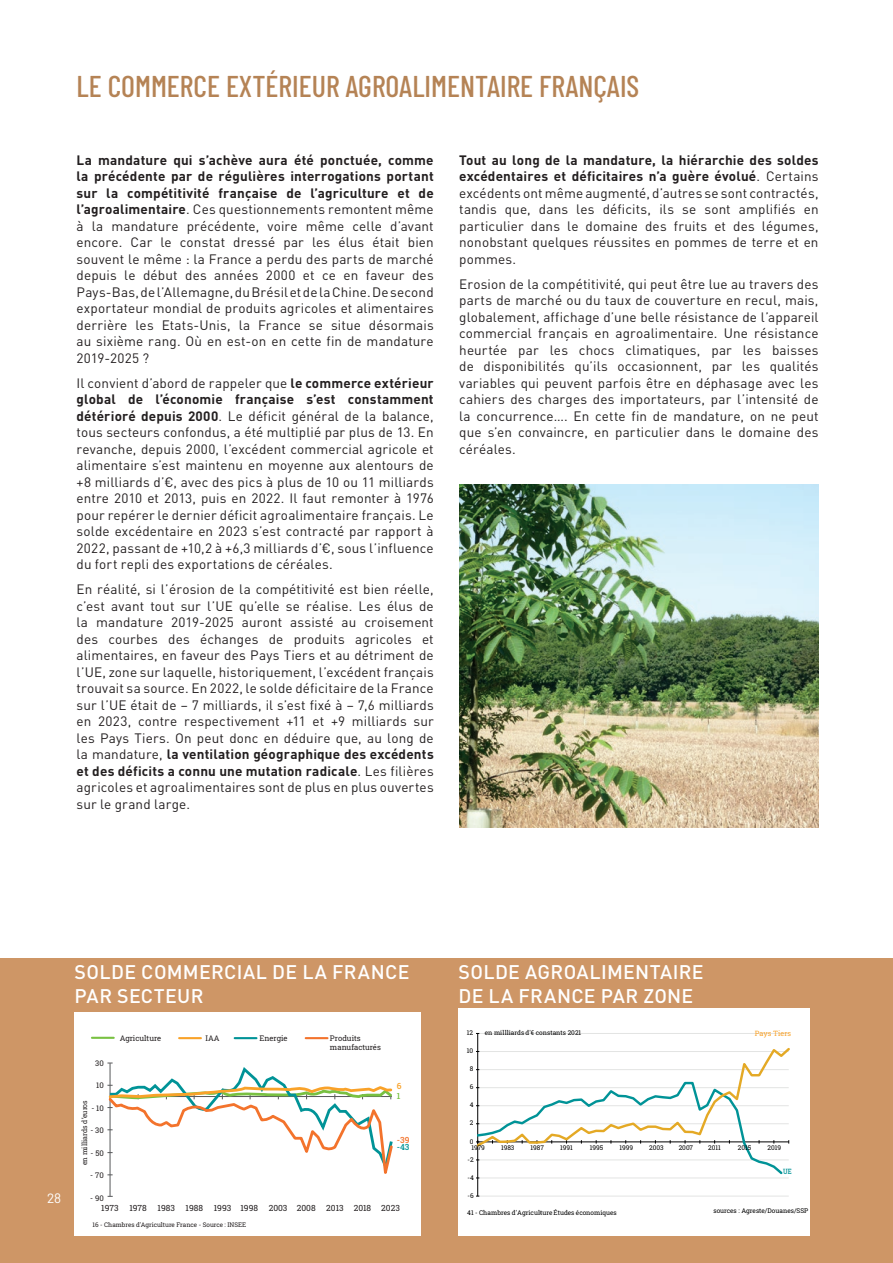
<style>
.page{position:relative;width:893px;height:1263px;background:#fff}
.page>*{position:absolute;margin:0;border:0;box-sizing:border-box;transform-origin:0 0}
.t1{font:500 30px "Barlow Condensed";color:#b58355}
.t2{font:500 19.5px/23.4px "DIN Pro";letter-spacing:.015em;color:#fff}
.t3{font:13.5px/16.5px "DIN Pro";letter-spacing:.01em;color:#231f20;text-align:justify}
.t4{font:13.5px "Barlow";color:#fff}
.t5{font:8.4px "Roboto Slab";color:#231f20}
.t6{font:8.4px "Roboto Slab";color:#f3732c}
.t7{font:8.4px "Roboto Slab";color:#009397}
.t8{font:8.4px "Roboto Slab";color:#79c142}
.t9{font:8.4px "Roboto Slab";color:#f9a229}
.t10{font:7.65px/9.3px "Roboto Slab";color:#231f20}
.t11{font:7.35px "Roboto Slab";color:#f9a229}
.t12{font:7.35px "Roboto Slab";color:#009397;scale:.84 1}
.t13{font:7.05px "Roboto Slab";color:#231f20}
.t14{font:6.45px "Roboto Slab";letter-spacing:.005em;color:#000001}
.t15{font:6.3px "Roboto Slab";color:#231f20}
.s1{font-weight:700}
</style>
<div class="page">
<div style="left:0;top:959px;width:893px;height:304px;background:#ce9666"></div>
<div style="left:74px;top:1013px;width:347px;height:223px;background:#fff"></div>
<hr style="left:110px;top:1063px;width:1px;height:133px;background:#57585a">
<svg style="left:107px;top:1063px;width:286px;height:126px"></svg>
<hr style="left:92px;top:1037px;width:22px;height:2px;background:#79c142">
<hr style="left:179px;top:1037px;width:22px;height:2px;background:#f9a229">
<hr style="left:235px;top:1037px;width:21px;height:2px;background:#009397">
<hr style="left:306px;top:1037px;width:21px;height:2px;background:#f3732c">
<div style="left:458px;top:1008px;width:352px;height:228px;background:#fff"></div>
<hr style="left:478px;top:1033px;width:311px;height:1px;background:#e3e4e3">
<hr style="left:478px;top:1196px;width:311px;height:1px;background:#e3e4e3">
<hr style="left:477px;top:1033px;width:1px;height:163px;background:#000001">
<svg style="left:476px;top:1046px;width:313px;height:133px"></svg>
<img style="left:459px;top:485px;width:360px;height:342px">
<h1 class="t1" style="left:77px;top:65px;width:564px">LE COMMERCE EXTÉRIEUR AGROALIMENTAIRE FRANÇAIS</h1>
<p class="t3" style="left:77px;top:150px;width:359px"><span class="s1">La mandature qui s’achève aura été ponctuée, comme la précédente par de régulières interrogations portant sur la compétitivité française de l’agriculture et de l’agroalimentaire</span>. Ces questionnements remontent même à la mandature précédente, voire même celle d’avant encore. Car le constat dressé par les élus était bien souvent le même : la France a perdu des parts de marché depuis le début des années 2000 et ce en faveur des Pays-Bas, de l’Allemagne, du Brésil et de la Chine. De second exportateur mondial de produits agricoles et alimentaires derrière les Etats-Unis, la France se situe désormais au sixième rang. Où en est-on en cette fin de mandature 2019-2025 ?</p>
<p class="t3" style="left:77px;top:373px;width:359px">Il convient d’abord de rappeler que <span class="s1">le commerce extérieur global de l’économie française s’est constamment détérioré depuis 2000</span>. Le déficit général de la balance, tous secteurs confondus, a été multiplié par plus de 13. En revanche, depuis 2000, l’excédent commercial agricole et alimentaire s’est maintenu en moyenne aux alentours de +8 milliards d’€, avec des pics à plus de 10 ou 11 milliards entre 2010 et 2013, puis en 2022. Il faut remonter à 1976 pour repérer le dernier déficit agroalimentaire français. Le solde excédentaire en 2023 s’est contracté par rapport à 2022, passant de +10,2 à +6,3 milliards d’€, sous l’influence du fort repli des exportations de céréales.</p>
<p class="t3" style="left:77px;top:580px;width:359px">En réalité, si l’érosion de la compétitivité est bien réelle, c’est avant tout sur l’UE qu’elle se réalise. Les élus de la mandature 2019-2025 auront assisté au croisement des courbes des échanges de produits agricoles et alimentaires, en faveur des Pays Tiers et au détriment de l’UE, zone sur laquelle, historiquement, l’excédent français trouvait sa source. En 2022, le solde déficitaire de la France sur l’UE était de – 7 milliards, il s’est fixé à – 7,6 milliards en 2023, contre respectivement +11 et +9 milliards sur les Pays Tiers. On peut donc en déduire que, au long de la mandature, <span class="s1">la ventilation géographique des excédents et des déficits a connu une mutation radicale</span>. Les filières agricoles et agroalimentaires sont de plus en plus ouvertes sur le grand large.</p>
<p class="t3" style="left:459px;top:150px;width:361px"><span class="s1">Tout au long de la mandature, la hiérarchie des soldes excédentaires et déficitaires n’a guère évolué</span>. Certains excédents ont même augmenté, d’autres se sont contractés, tandis que, dans les déficits, ils se sont amplifiés en particulier dans le domaine des fruits et des légumes, nonobstant quelques réussites en pommes de terre et en pommes.</p>
<p class="t3" style="left:459px;top:274px;width:361px">Erosion de la compétitivité, qui peut être lue au travers des parts de marché ou du taux de couverture en recul, mais, globalement, affichage d’une belle résistance de l’appareil commercial français en agroalimentaire. Une résistance heurtée par les chocs climatiques, par les baisses de disponibilités qu’ils occasionnent, par les qualités variables qui peuvent parfois être en déphasage avec les cahiers des charges des importateurs, par l’intensité de la concurrence…. En cette fin de mandature, on ne peut que s’en convaincre, en particulier dans le domaine des céréales.</p>
<p class="t4" style="left:47px;top:1188px;width:16px">28</p>
<h2 class="t2" style="left:75px;top:958px;width:336px">SOLDE COMMERCIAL DE LA FRANCE<br>PAR SECTEUR</h2>
<h2 class="t2" style="left:458px;top:958px;width:247px">SOLDE AGROALIMENTAIRE<br>DE LA FRANCE PAR ZONE</h2>
<p class="t10" style="left:120px;top:1033px;width:43px">Agriculture</p>
<p class="t10" style="left:260px;top:1033px;width:29px">Energie</p>
<p class="t10" style="left:330px;top:1033px;width:52px">Produits manufacturés</p>
<p class="t10" style="left:205px;top:1033px;width:16px">IAA</p>
<p class="t14" style="left:467px;top:1028px;width:8px">12</p>
<p class="t14" style="left:467px;top:1046px;width:8px">10</p>
<p class="t14" style="left:485px;top:1028px;width:98px">en millliards d'€ constants 2021</p>
<p class="t11" style="left:755px;top:1028px;width:38px">Pays Tiers</p>
<p class="t10" style="left:95px;top:1058px;width:10px">30</p>
<p class="t10" style="left:96px;top:1080px;width:9px">10</p>
<p class="t10" style="left:91px;top:1103px;width:14px">- 10</p>
<p class="t10" style="left:90px;top:1125px;width:15px">- 30</p>
<p class="t10" style="left:90px;top:1148px;width:15px">- 50</p>
<p class="t10" style="left:90px;top:1170px;width:15px">- 70</p>
<p class="t10" style="left:90px;top:1193px;width:15px">- 90</p>
<p class="t13" style="left:80px;top:1165px;width:67px;rotate:-90deg">en milliards d’euros</p>
<p class="t5" style="left:101px;top:1202px;width:19px">1973</p>
<p class="t5" style="left:129px;top:1202px;width:19px">1978</p>
<p class="t5" style="left:158px;top:1202px;width:19px">1983</p>
<p class="t5" style="left:186px;top:1202px;width:19px">1988</p>
<p class="t9" style="left:397px;top:1080px;width:6px">6</p>
<p class="t8" style="left:397px;top:1090px;width:5px">1</p>
<p class="t6" style="left:397px;top:1134px;width:14px">-39</p>
<p class="t7" style="left:397px;top:1141px;width:14px">-43</p>
<p class="t5" style="left:214px;top:1202px;width:46px">1993 1998</p>
<p class="t5" style="left:269px;top:1202px;width:49px">2003 2008</p>
<p class="t5" style="left:326px;top:1202px;width:75px">2013 2018 2023</p>
<p class="t15" style="left:93px;top:1220px;width:155px">16 - Chambres d'Agriculture France - Source : INSEE</p>
<p class="t14" style="left:470px;top:1064px;width:5px">8</p>
<p class="t14" style="left:470px;top:1082px;width:5px">6</p>
<p class="t14" style="left:470px;top:1101px;width:5px">4</p>
<p class="t14" style="left:470px;top:1119px;width:5px">2</p>
<p class="t14" style="left:470px;top:1137px;width:5px">0</p>
<p class="t14" style="left:471px;top:1143px;width:15px">1979</p>
<p class="t14" style="left:501px;top:1143px;width:15px">1983</p>
<p class="t14" style="left:531px;top:1143px;width:15px">1987</p>
<p class="t14" style="left:560px;top:1143px;width:14px">1991</p>
<p class="t14" style="left:590px;top:1143px;width:15px">1995</p>
<p class="t14" style="left:619px;top:1143px;width:15px">1999</p>
<p class="t14" style="left:649px;top:1143px;width:16px">2003</p>
<p class="t14" style="left:679px;top:1143px;width:16px">2007</p>
<p class="t14" style="left:708px;top:1143px;width:14px">2011</p>
<p class="t14" style="left:738px;top:1143px;width:15px">2015</p>
<p class="t14" style="left:767px;top:1143px;width:15px">2019</p>
<p class="t14" style="left:468px;top:1155px;width:8px">-2</p>
<p class="t14" style="left:468px;top:1173px;width:8px">-4</p>
<p class="t14" style="left:468px;top:1191px;width:8px">-6</p>
<p class="t12" style="left:783px;top:1166px;width:12px">UE</p>
<p class="t14" style="left:467px;top:1208px;width:151px">41 - Chambres d'Agricul-tureÉtudes économiques</p>
<p class="t14" style="left:713px;top:1206px;width:96px">sources : Agreste/Douanes/SSP</p>
</div>
